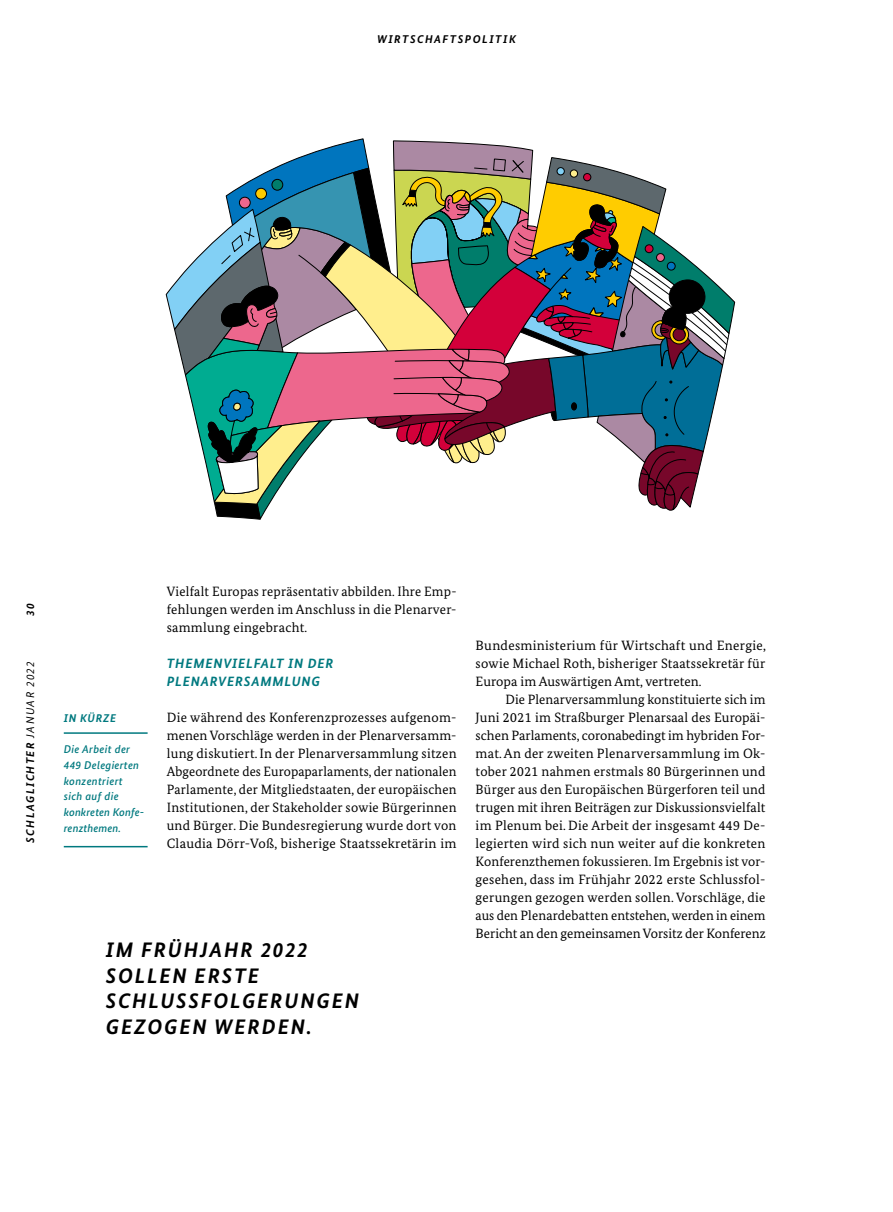
<style>
.page{position:relative;width:893px;height:1212px;background:#fff}
.page>*{position:absolute;margin:0;border:0;box-sizing:border-box;transform-origin:0 0}
.t1{font:italic 700 21px/25.5px "Bundes Sans";letter-spacing:.09em;color:#000}
.t2{font:13.5px/18px "Bundes Serif";letter-spacing:.02em;color:#000;text-align:justify}
.t3{font:italic 700 13.5px/18px "Bundes Sans";letter-spacing:.06em;color:#00797f}
.t4{font:italic 500 11.25px/15.8px "Bundes Sans";letter-spacing:.025em;color:#00797f}
.t5{font:italic 700 11.25px "Bundes Sans";letter-spacing:.135em;color:#000}
.t6{font:italic 700 11.25px "Bundes Sans";letter-spacing:.06em;color:#00797f}
.s1{font-weight:400}
</style>
<div class="page">
<hr style="left:64px;top:732px;width:84px;height:2px;background:#00797f">
<hr style="left:64px;top:846px;width:84px;height:1px;background:#00797f">
<svg style="left:166px;top:138px;width:569px;height:382px"></svg>
<p class="t5" style="left:377px;top:32px;width:140px">WIRTSCHAFTSPOLITIK</p>
<p class="t5" style="left:24px;top:616px;width:14px;rotate:-90deg">30</p>
<p class="t5" style="left:24px;top:842px;width:183px;rotate:-90deg">SCHLAGLICHTER <span class="s1">JANUAR 2022</span></p>
<p class="t6" style="left:64px;top:711px;width:54px">IN KÜRZE</p>
<p class="t4" style="left:64px;top:741px;width:82px">Die Arbeit der<br>449 Delegierten konzentriert<br>sich auf die konkreten Konfe&shy;renzthemen.</p>
<p class="t2" style="left:167px;top:582px;width:291px">Vielfalt Europas repräsentativ abbilden. Ihre Emp&shy;fehlungen werden im Anschluss in die Plenarver&shy;sammlung eingebracht.</p>
<p class="t3" style="left:167px;top:654px;width:168px">THEMENVIELFALT IN DER<br>PLENARVERSAMMLUNG</p>
<p class="t2" style="left:167px;top:708px;width:291px">Die während des Konferenzprozesses aufgenom&shy;menen Vorschläge werden in der Plenarversamm&shy;lung diskutiert. In der Plenarversammlung sitzen Abgeordnete des Europaparlaments, der nationalen Parlamente, der Mitgliedstaaten, der europäischen Institutionen, der Stakeholder sowie Bürgerinnen und Bürger. Die Bundesregierung wurde dort von Claudia Dörr-Voß, bisherige Staatssekretärin im</p>
<h1 class="t1" style="left:106px;top:937px;width:255px">IM FRÜHJAHR 2022<br>SOLLEN ERSTE<br>SCHLUSSFOLGERUNGEN<br>GEZOGEN WERDEN.</h1>
<p class="t2" style="left:476px;top:636px;width:292px">Bundesministerium für Wirtschaft und Energie, sowie Michael Roth, bisheriger Staatssekretär für Europa im Auswärtigen Amt, vertreten.</p>
<p class="t2" style="left:476px;top:690px;width:291px;text-indent:30px">Die Plenarversammlung konstituierte sich im Juni 2021 im Straßburger Plenarsaal des Europäi&shy;schen Parlaments, coronabedingt im hybriden For&shy;mat. An der zweiten Plenarversammlung im Ok&shy;tober 2021 nahmen erstmals 80 Bürgerinnen und Bürger aus den Europäischen Bürgerforen teil und trugen mit ihren Beiträgen zur Diskussionsvielfalt im Plenum bei. Die Arbeit der insgesamt 449 De&shy;legierten wird sich nun weiter auf die konkreten Konferenzthemen fokussieren. Im Ergebnis ist vor&shy;gesehen, dass im Frühjahr 2022 erste Schlussfol&shy;gerungen gezogen werden sollen. Vorschläge, die aus den Plenardebatten entstehen, werden in einem Bericht an den gemeinsamen Vorsitz der Konferenz</p>
</div>
